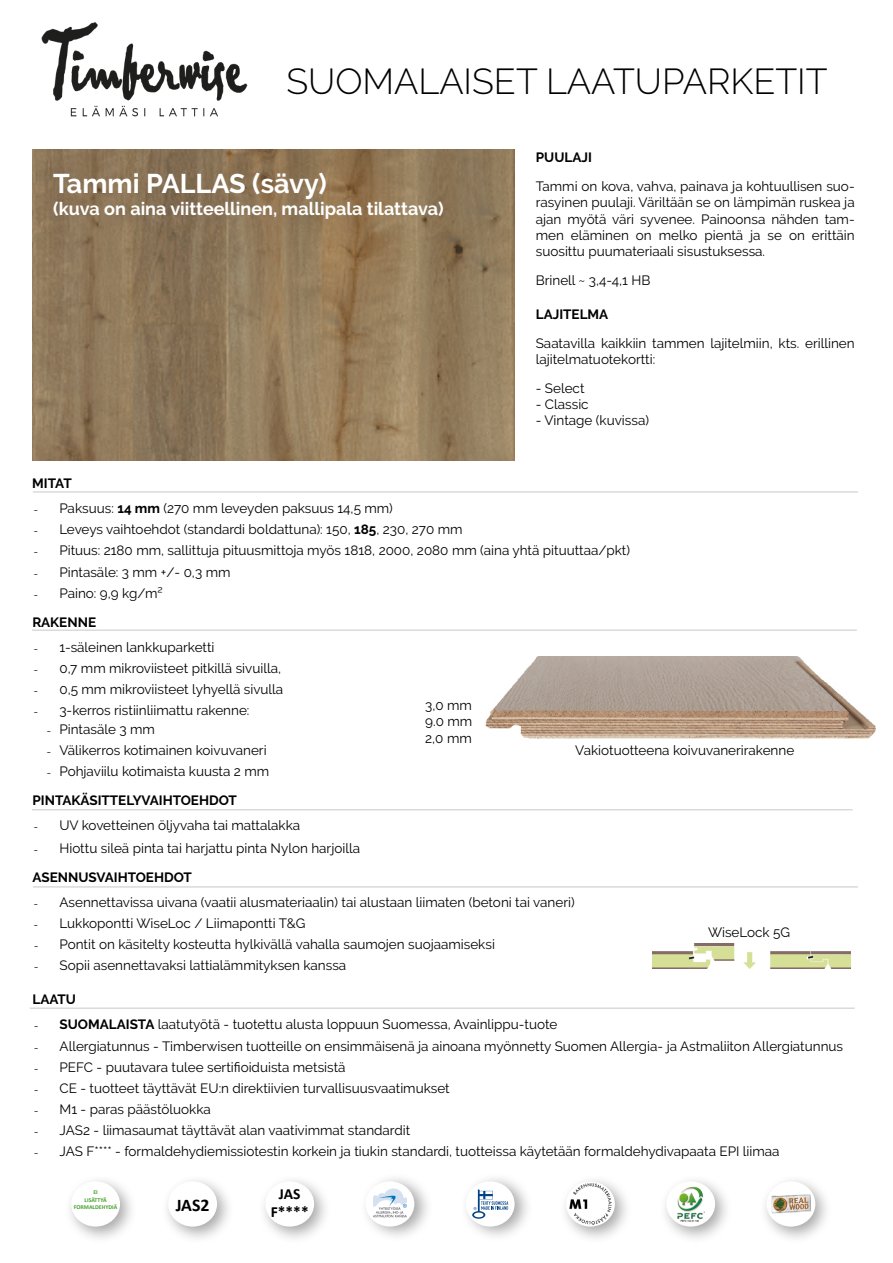
<style>
.page{position:relative;width:893px;height:1263px;background:#fff}
.page>*{position:absolute;margin:0;border:0;box-sizing:border-box;transform-origin:0 0}
.t1{font:300 36px "Raleway";color:#000}
.t2{font:700 27px "Raleway";color:#fff}
.t3{font:700 18px "Raleway";color:#fff}
.t4{font:700 17.85px "Calibri";color:#000}
.t5{font:700 15.45px/18.6px "Calibri";color:#000;text-align:center}
.t6{font:13.5px/16.2px "Raleway";color:#000}
.t7{font:700 13.5px "Raleway";color:#000}
.t8{font:700 6px/7.1px "Calibri";color:#44a12b;text-align:center}
.s1{font-family:"Garamond"}
.s2{font-weight:700}
</style>
<div class="page">
<img style="left:41px;top:22px;width:207px;height:95px">
<div style="left:459px;top:1174px;width:74px;height:68px;background:#000;opacity:.35"></div>
<div style="left:466px;top:1181px;width:49px;height:45px;background:#fff;border-radius:50%"></div>
<svg style="left:472px;top:1189px;width:36px;height:30px"></svg>
<div style="left:359px;top:1174px;width:74px;height:68px;background:#000;opacity:.35"></div>
<div style="left:366px;top:1181px;width:48px;height:45px;background:#fff;border-radius:50%"></div>
<img style="left:373px;top:1188px;width:34px;height:30px">
<div style="left:257px;top:1174px;width:75px;height:70px;background:#000;opacity:.35"></div>
<div style="left:265px;top:1181px;width:49px;height:45px;background:#fff;border-radius:50%"></div>
<div style="left:160px;top:1174px;width:75px;height:70px;background:#000;opacity:.35"></div>
<div style="left:168px;top:1181px;width:49px;height:45px;background:#fff;border-radius:50%"></div>
<div style="left:759px;top:1174px;width:74px;height:70px;background:#000;opacity:.35"></div>
<div style="left:767px;top:1181px;width:48px;height:45px;background:#fff;border-radius:50%"></div>
<img style="left:772px;top:1194px;width:39px;height:19px">
<div style="left:658px;top:1174px;width:75px;height:70px;background:#000;opacity:.35"></div>
<div style="left:666px;top:1181px;width:49px;height:45px;background:#fff;border-radius:50%"></div>
<img style="left:677px;top:1186px;width:28px;height:35px">
<div style="left:63px;top:1174px;width:75px;height:70px;background:#000;opacity:.35"></div>
<div style="left:71px;top:1181px;width:49px;height:45px;background:#fff;border-radius:50%"></div>
<div style="left:558px;top:1174px;width:74px;height:70px;background:#000;opacity:.35"></div>
<svg style="left:566px;top:1181px;width:49px;height:45px"></svg>
<img style="left:570px;top:1184px;width:41px;height:40px">
<hr style="left:33px;top:491px;width:825px;height:2px;background:#d9dadb">
<hr style="left:32px;top:629px;width:825px;height:2px;background:#d9dadb">
<hr style="left:32px;top:809px;width:821px;height:1px;background:#d9dadb">
<hr style="left:33px;top:886px;width:825px;height:2px;background:#d9dadb">
<hr style="left:30px;top:1007px;width:825px;height:2px;background:#d9dadb">
<img style="left:652px;top:943px;width:198px;height:25px">
<img style="left:485px;top:656px;width:391px;height:83px">
<img style="left:32px;top:150px;width:482px;height:310px">
<h1 class="t1" style="left:286px;top:61px;width:543px">SUOMALAISET LAATUPARKETIT</h1>
<h2 class="t2" style="left:53px;top:168px;width:275px">Tammi PALLAS (sävy)</h2>
<h3 class="t3" style="left:53px;top:198px;width:392px">(kuva on aina viitteellinen, mallipala tilattava)</h3>
<p class="t7" style="left:536px;top:150px;width:58px">PUULAJI</p>
<p class="t6" style="left:536px;top:178px;width:320px;text-align:justify">Tammi on kova, vahva, painava ja kohtuullisen suo&shy;rasyinen puulaji. Väriltään se on lämpimän ruskea ja ajan myötä väri syvenee. Painoonsa nähden tam&shy;men eläminen on melko pientä ja se on erittäin suosittu puumateriaali sisustuksessa.</p>
<p class="t6" style="left:536px;top:272px;width:116px">Brinell ~ 3,4-4,1 HB</p>
<p class="t7" style="left:536px;top:306px;width:74px">LAJITELMA</p>
<p class="t6" style="left:536px;top:335px;width:320px">Saatavilla kaikkiin tammen lajitelmiin, kts. erillinen lajitelmatuotekortti:</p>
<p class="t6" style="left:536px;top:380px;width:50px">- Select</p>
<p class="t6" style="left:536px;top:396px;width:54px">- Classic</p>
<p class="t6" style="left:536px;top:412px;width:115px">- Vintage (kuvissa)</p>
<p class="t7" style="left:32px;top:476px;width:41px">MITAT</p>
<p class="t6" style="left:34px;top:500px;width:361px"><span class="s1">-</span> Paksuus: <span class="s2">14 mm</span> (270 mm leveyden paksuus 14,5 mm)</p>
<p class="t6" style="left:34px;top:522px;width:430px"><span class="s1">-</span> Leveys vaihtoehdot (standardi boldattuna): 150, <span class="s2">185</span>, 230, 270 mm</p>
<p class="t6" style="left:34px;top:543px;width:598px"><span class="s1">-</span> Pituus: 2180 mm, sallittuja pituusmittoja myös 1818, 2000, 2080 mm (aina yhtä pituuttaa/pkt)</p>
<p class="t6" style="left:34px;top:564px;width:198px"><span class="s1">-</span> Pintasäle: 3 mm +/- 0,3 mm</p>
<p class="t6" style="left:32px;top:578px;width:132px;line-height:29px"><span class="s1">-</span> Paino: 9,9 kg/m²<br><span class="s2">RAKENNE</span></p>
<p class="t6" style="left:34px;top:639px;width:182px"><span class="s1">-</span> 1-säleinen lankkuparketti</p>
<p class="t6" style="left:34px;top:660px;width:249px"><span class="s1">-</span> 0,7 mm mikroviisteet pitkillä sivuilla,</p>
<p class="t6" style="left:34px;top:681px;width:251px"><span class="s1">-</span> 0,5 mm mikroviisteet lyhyellä sivulla</p>
<p class="t6" style="left:34px;top:702px;width:217px"><span class="s1">-</span> 3-kerros ristiinliimattu rakenne:</p>
<p class="t6" style="left:47px;top:721px;width:110px"><span class="s1">-</span> Pintasäle 3 mm</p>
<p class="t6" style="left:47px;top:742px;width:221px"><span class="s1">-</span> Välikerros kotimainen koivuvaneri</p>
<p class="t6" style="left:32px;top:756px;width:238px;line-height:29px;text-indent:14px"><span class="s1">-</span> Pohjaviilu kotimaista kuusta 2 mm<br><span class="s2">PINTAKÄSITTELYVAIHTOEHDOT</span></p>
<p class="t6" style="left:34px;top:817px;width:268px"><span class="s1">-</span> UV kovetteinen öljyvaha tai mattalakka</p>
<p class="t6" style="left:32px;top:834px;width:329px;line-height:29px"><span class="s1">-</span> Hiottu sileä pinta tai harjattu pinta Nylon harjoilla<br><span class="s2">ASENNUSVAIHTOEHDOT</span></p>
<p class="t6" style="left:34px;top:894px;width:542px"><span class="s1">-</span> Asennettavissa uivana (vaatii alusmateriaalin) tai alustaan liimaten (betoni tai vaneri)</p>
<p class="t6" style="left:34px;top:915px;width:273px"><span class="s1">-</span> Lukkopontti WiseLoc / Liimapontti T&amp;G</p>
<p class="t6" style="left:34px;top:936px;width:462px"><span class="s1">-</span> Pontit on käsitelty kosteutta hylkivällä vahalla saumojen suojaamiseksi</p>
<p class="t6" style="left:34px;top:957px;width:314px"><span class="s1">-</span> Sopii asennettavaksi lattialämmityksen kanssa</p>
<p class="t7" style="left:33px;top:992px;width:45px">LAATU</p>
<p class="t6" style="left:34px;top:1016px;width:525px"><span class="s1">-</span> <span class="s2">SUOMALAISTA</span> laatutyötä - tuotettu alusta loppuun Suomessa, Avainlippu-tuote</p>
<p class="t6" style="left:34px;top:1037px;width:811px"><span class="s1">-</span> Allergiatunnus - Timberwisen tuotteille on ensimmäisenä ja ainoana myönnetty Suomen Allergia- ja Astmaliiton Allergiatunnus</p>
<p class="t6" style="left:34px;top:1059px;width:313px"><span class="s1">-</span> PEFC - puutavara tulee sertifioiduista metsistä</p>
<p class="t6" style="left:34px;top:1080px;width:417px"><span class="s1">-</span> CE - tuotteet täyttävät EU:n direktiivien turvallisuusvaatimukset</p>
<p class="t6" style="left:34px;top:1101px;width:178px"><span class="s1">-</span> M1 - paras päästöluokka</p>
<p class="t6" style="left:34px;top:1122px;width:378px"><span class="s1">-</span> JAS2 - liimasaumat täyttävät alan vaativimmat standardit</p>
<p class="t6" style="left:34px;top:1143px;width:747px"><span class="s1">-</span> JAS F**** - formaldehydiemissiotestin korkein ja tiukin standardi, tuotteissa käytetään formaldehydivapaata EPI liimaa</p>
<p class="t6" style="left:425px;top:697px;width:48px;text-align:justify">3,0 mm 9.0 mm 2,0 mm</p>
<p class="t6" style="left:575px;top:742px;width:220px">Vakiotuotteena koivuvanerirakenne</p>
<p class="t6" style="left:708px;top:924px;width:84px">WiseLock 5G</p>
<p class="t8" style="left:74px;top:1189px;width:45px">EI<br>LISÄTTYÄ<br>FORMALDEHYDIÄ</p>
<h3 class="t4" style="left:176px;top:1192px;width:35px">JAS2</h3>
<p class="t5" style="left:271px;top:1184px;width:39px">JAS<br>F****</p>
</div>
